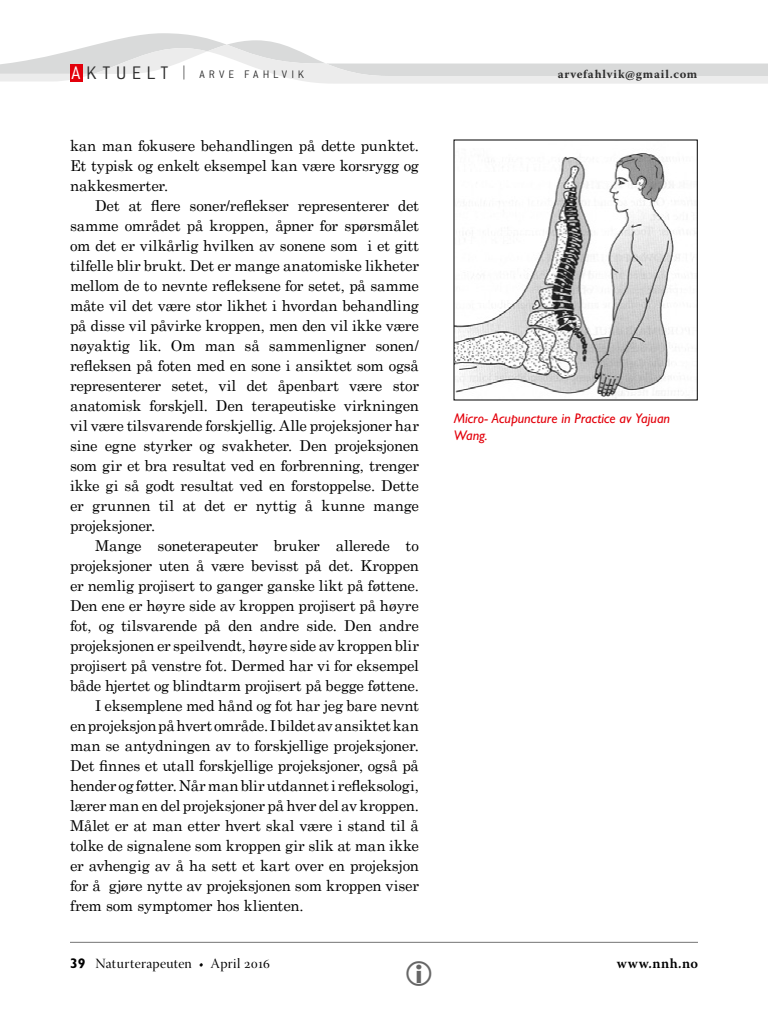
<style>
.page{position:relative;width:768px;height:1024px;background:#fff}
.page>*{position:absolute;margin:0;border:0;box-sizing:border-box;transform-origin:0 0}
.t1{font:15px/20px "Century";letter-spacing:-.02em;color:#000;text-align:justify}
.t2{font:italic 14px/16.8px "Gill Sans Std";color:#e3000b}
.t3{font:14px "Warnock Pro Disp";letter-spacing:.02em;color:#000}
.t4{font:600 14px "Warnock Pro";letter-spacing:.045em;color:#000}
.t5{font:700 12px "Warnock Pro";letter-spacing:.075em;color:#2f2f2f}
.t6{font:300 12px "Conduit ITC";letter-spacing:.34em;color:#2f2f2f}
.s1{font-size:20px;color:#fff}
.s2{font-size:20px}
.s3{font-family:"Gill Sans Std";font-weight:700}
</style>
<div class="page">
<hr style="left:70px;top:942px;width:628px;height:1px;background:#747474">
<img style="left:456px;top:153px;width:223px;height:245px">
<svg style="left:0;top:33px;width:768px;height:51px"></svg>
<div style="left:70px;top:64px;width:13px;height:17px;background:#e3000b"></div>
<p class="t6" style="left:71px;top:67px;width:234px"><span class="s1">A</span><span class="s2">KTUELT</span> <sup>|</sup> ARVE FAHLVIK</p>
<p class="t5" style="left:558px;top:67px;width:141px">arvefahlvik@gmail.com</p>
<p class="t1" style="left:70px;top:134px;width:350px">kan man fokusere behandlingen på dette punktet.<br>Et typisk og enkelt eksempel kan være korsrygg og nakkesmerter.</p>
<p class="t1" style="left:70px;top:194px;width:351px;text-indent:25px">Det at flere soner/reflekser representerer det samme området på kroppen, åpner for spørsmålet om det er vilkårlig hvilken av sonene som i et gitt tilfelle blir brukt. Det er mange anatomiske likheter mellom de to nevnte refleksene for setet, på samme måte vil det være stor likhet i hvordan behandling på disse vil påvirke kroppen, men den vil ikke være nøyaktig lik. Om man så sammenligner sonen/ refleksen på foten med en sone i ansiktet som også representerer setet, vil det åpenbart være stor anatomisk forskjell. Den terapeutiske virkningen vil være tilsvarende forskjellig. Alle projeksjoner har sine egne styrker og svakheter. Den projeksjonen som gir et bra resultat ved en forbrenning, trenger ikke gi så godt resultat ved en forstoppelse. Dette er grunnen til at det er nyttig å kunne mange projeksjoner.</p>
<p class="t1" style="left:95px;top:534px;width:325px">Mange soneterapeuter bruker allerede to</p>
<p class="t1" style="left:70px;top:554px;width:351px">projeksjoner uten å være bevisst på det. Kroppen</p>
<p class="t1" style="left:70px;top:574px;width:351px">er nemlig projisert to ganger ganske likt på føttene.</p>
<p class="t1" style="left:70px;top:594px;width:350px">Den ene er høyre side av kroppen projisert på høyre</p>
<p class="t1" style="left:70px;top:614px;width:351px">fot, og tilsvarende på den andre side. Den andre</p>
<p class="t1" style="left:70px;top:634px;width:351px">projeksjonen er speilvendt, høyre side av kroppen blir</p>
<p class="t1" style="left:70px;top:654px;width:351px">projisert på venstre fot. Dermed har vi for eksempel</p>
<p class="t1" style="left:70px;top:674px;width:350px">både hjertet og blindtarm projisert på begge føttene.</p>
<p class="t1" style="left:95px;top:694px;width:325px">I eksemplene med hånd og fot har jeg bare nevnt</p>
<p class="t1" style="left:70px;top:714px;width:351px">en projeksjon på hvert område. I bildet av ansiktet kan</p>
<p class="t1" style="left:70px;top:734px;width:351px">man se antydningen av to forskjellige projeksjoner.</p>
<p class="t1" style="left:70px;top:754px;width:350px">Det finnes et utall forskjellige projeksjoner, også på</p>
<p class="t1" style="left:70px;top:774px;width:350px">hender og føtter. Når man blir utdannet i refleksologi,</p>
<p class="t1" style="left:70px;top:794px;width:351px">lærer man en del projeksjoner på hver del av kroppen.</p>
<p class="t1" style="left:70px;top:814px;width:351px">Målet er at man etter hvert skal være i stand til å</p>
<p class="t1" style="left:70px;top:834px;width:351px">tolke de signalene som kroppen gir slik at man ikke</p>
<p class="t1" style="left:70px;top:854px;width:351px">er avhengig av å ha sett et kart over en projeksjon</p>
<p class="t1" style="left:70px;top:874px;width:351px">for å gjøre nytte av projeksjonen som kroppen viser</p>
<p class="t1" style="left:70px;top:894px;width:235px">frem som symptomer hos klienten.</p>
<p class="t2" style="left:454px;top:410px;width:218px">Micro- Acupuncture in Practice av Yajuan<br>Wang.</p>
<p class="t3" style="left:70px;top:956px;width:201px"><span class="s3">39</span> Naturterapeuten • April 2016</p>
<p class="t4" style="left:617px;top:955px;width:83px">www.nnh.no</p>
</div>
